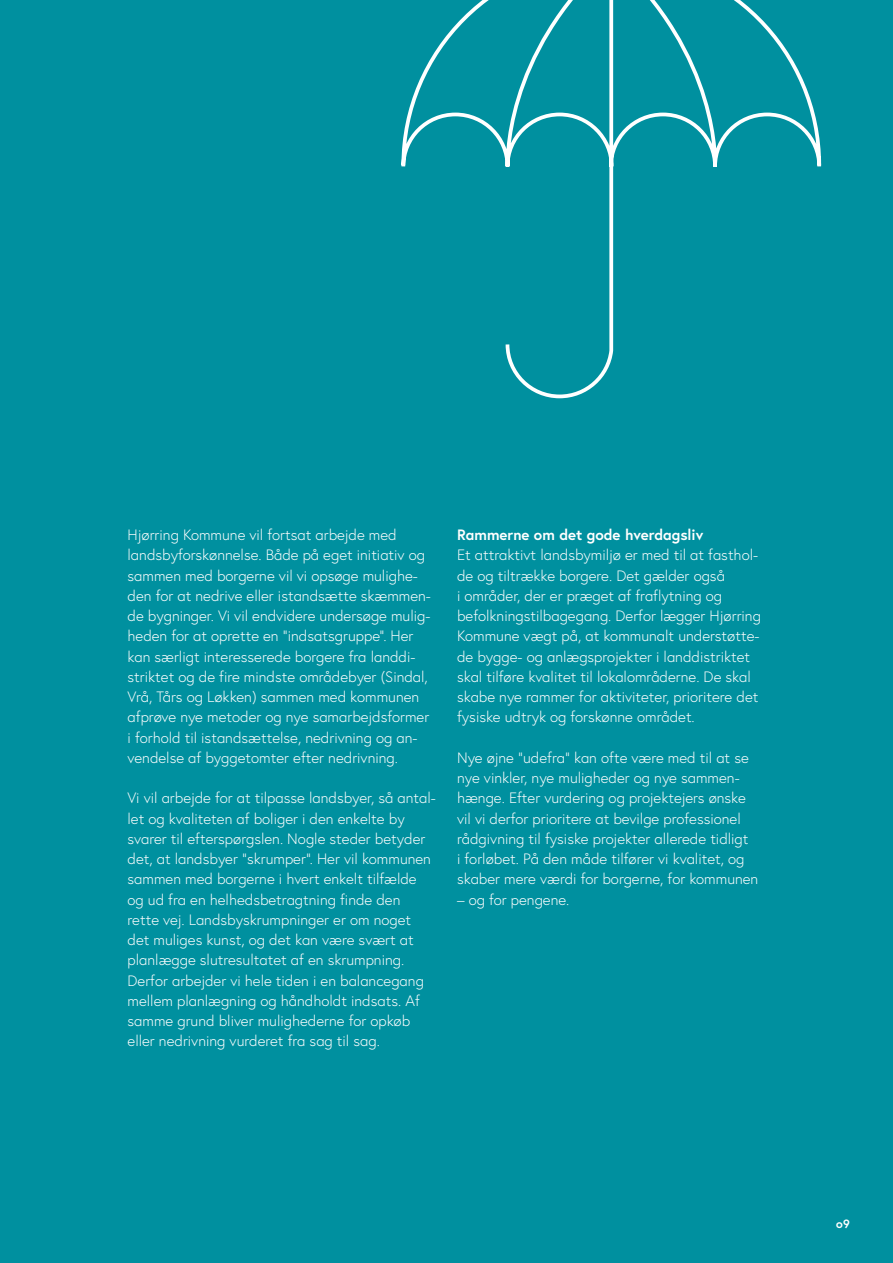
<style>
.page{position:relative;width:893px;height:1263px;background:#00909f}
.page>*{position:absolute;margin:0;border:0;box-sizing:border-box;transform-origin:0 0}
.Brødtekst{font:300 15px/20.2px "Europa";color:#fff}
.Brødtekst-2{font:700 15px "Europa";color:#fff}
.Brødtekst-3{font:700 12px "Europa";color:#fff}
</style>
<div class="page">
<svg style="left:401px;top:0;width:421px;height:399px"></svg>
<p class="Brødtekst" style="left:128px;top:524px;width:271px">Hjørring Kommune vil fortsat arbejde med</p>
<p class="Brødtekst" style="left:128px;top:545px;width:299px">landsbyforskønnelse. Både på eget initiativ og</p>
<p class="Brødtekst" style="left:128px;top:565px;width:305px">sammen med borgerne vil vi opsøge mulighe&shy;den for at nedrive eller istandsætte skæmmen&shy;de bygninger. Vi vil endvidere undersøge mulig&shy;heden for at oprette en ”indsatsgruppe”. Her</p>
<p class="Brødtekst" style="left:128px;top:646px;width:302px">kan særligt interesserede borgere fra landdi&shy;striktet og de fire mindste områdebyer (Sindal,</p>
<p class="Brødtekst" style="left:128px;top:686px;width:293px">Vrå, Tårs og Løkken) sammen med kommunen</p>
<p class="Brødtekst" style="left:128px;top:707px;width:303px">afprøve nye metoder og nye samarbejdsformer</p>
<p class="Brødtekst" style="left:128px;top:727px;width:291px">i forhold til istandsættelse, nedrivning og an&shy;vendelse af byggetomter efter nedrivning.</p>
<p class="Brødtekst" style="left:128px;top:788px;width:310px">Vi vil arbejde for at tilpasse landsbyer, så antal&shy;let og kvaliteten af boliger i den enkelte by</p>
<p class="Brødtekst" style="left:128px;top:828px;width:299px">svarer til efterspørgslen. Nogle steder betyder</p>
<p class="Brødtekst" style="left:128px;top:848px;width:305px">det, at landsbyer ”skrumper”. Her vil kommunen</p>
<p class="Brødtekst" style="left:128px;top:869px;width:291px">sammen med borgerne i hvert enkelt tilfælde</p>
<p class="Brødtekst" style="left:128px;top:889px;width:274px">og ud fra en helhedsbetragtning finde den</p>
<p class="Brødtekst" style="left:128px;top:909px;width:285px">rette vej. Landsbyskrumpninger er om noget</p>
<p class="Brødtekst" style="left:128px;top:929px;width:288px">det muliges kunst, og det kan være svært at</p>
<p class="Brødtekst" style="left:128px;top:950px;width:278px">planlægge slutresultatet af en skrumpning.</p>
<p class="Brødtekst" style="left:128px;top:970px;width:298px">Derfor arbejder vi hele tiden i en balancegang</p>
<p class="Brødtekst" style="left:128px;top:990px;width:294px">mellem planlægning og håndholdt indsats. Af</p>
<p class="Brødtekst" style="left:128px;top:1010px;width:284px">samme grund bliver mulighederne for opkøb</p>
<p class="Brødtekst" style="left:128px;top:1031px;width:254px">eller nedrivning vurderet fra sag til sag.</p>
<p class="Brødtekst-2" style="left:457px;top:525px;width:248px">Rammerne om det gode hverdagsliv</p>
<p class="Brødtekst" style="left:457px;top:545px;width:302px">Et attraktivt landsbymiljø er med til at fasthol&shy;de og tiltrække borgere. Det gælder også</p>
<p class="Brødtekst" style="left:457px;top:585px;width:266px">i områder, der er præget af fraflytning og</p>
<p class="Brødtekst" style="left:457px;top:605px;width:305px">befolkningstilbagegang. Derfor lægger Hjørring</p>
<p class="Brødtekst" style="left:457px;top:626px;width:304px">Kommune vægt på, at kommunalt understøtte&shy;de bygge- og anlægsprojekter i landdistriktet</p>
<p class="Brødtekst" style="left:457px;top:666px;width:295px">skal tilføre kvalitet til lokalområderne. De skal</p>
<p class="Brødtekst" style="left:457px;top:686px;width:303px">skabe nye rammer for aktiviteter, prioritere det</p>
<p class="Brødtekst" style="left:457px;top:707px;width:239px">fysiske udtryk og forskønne området.</p>
<p class="Brødtekst" style="left:457px;top:747px;width:293px">Nye øjne ”udefra” kan ofte være med til at se</p>
<p class="Brødtekst" style="left:457px;top:767px;width:290px">nye vinkler, nye muligheder og nye sammen&shy;hænge. Efter vurdering og projektejers ønske</p>
<p class="Brødtekst" style="left:457px;top:808px;width:285px">vil vi derfor prioritere at bevilge professionel</p>
<p class="Brødtekst" style="left:457px;top:828px;width:293px">rådgivning til fysiske projekter allerede tidligt</p>
<p class="Brødtekst" style="left:457px;top:848px;width:289px">i forløbet. På den måde tilfører vi kvalitet, og</p>
<p class="Brødtekst" style="left:457px;top:869px;width:303px">skaber mere værdi for borgerne, for kommunen</p>
<p class="Brødtekst" style="left:457px;top:889px;width:114px">– og for pengene.</p>
<p class="Brødtekst-3" style="left:836px;top:1216px;width:15px">09</p>
</div>
